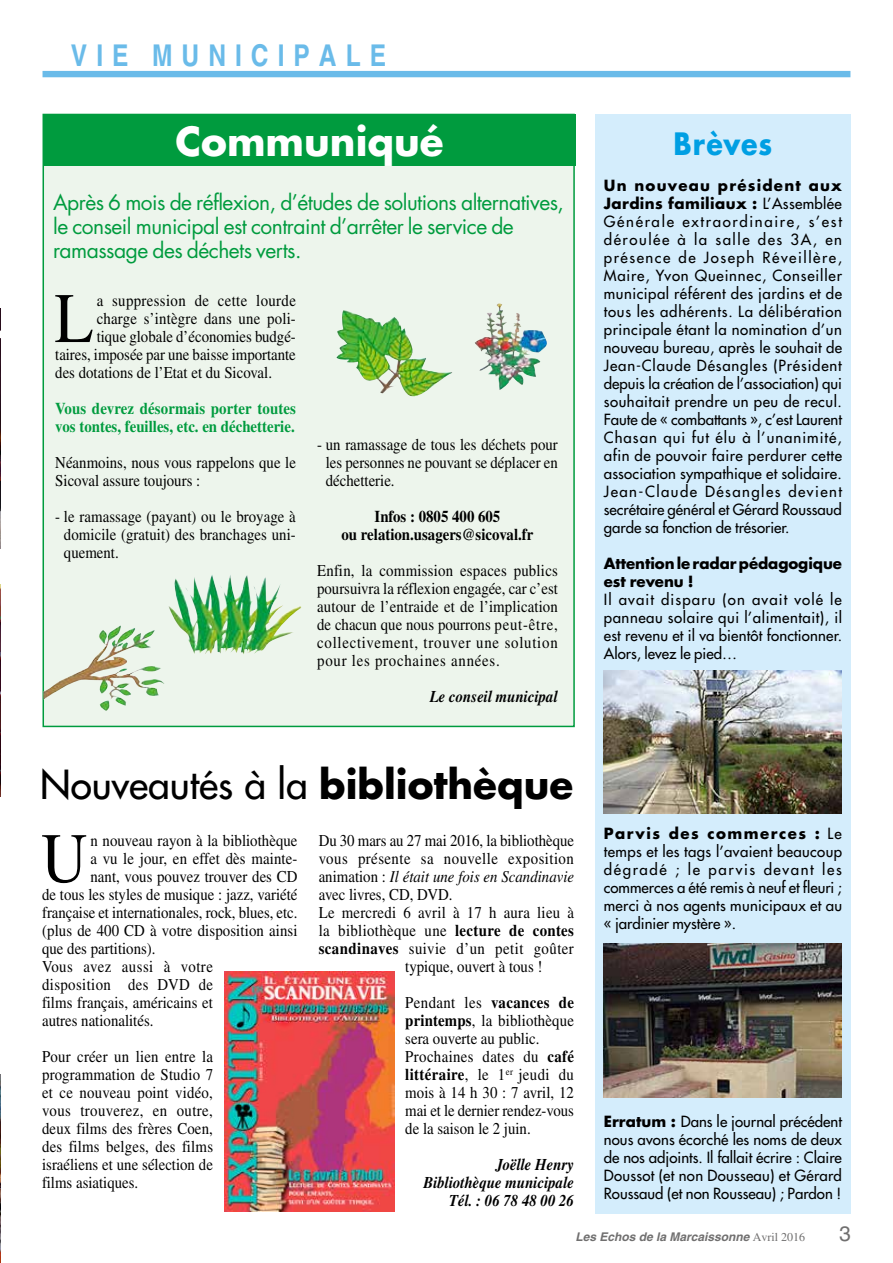
<style>
.page{position:relative;width:893px;height:1263px;background:#fff}
.page>*{position:absolute;margin:0;border:0;box-sizing:border-box;transform-origin:0 0}
.t1{font:70.95px "Times";color:#000;scale:.9 1}
.t2{font:39px "Futura";color:#000}
.t3{font:700 39px "Futura";color:#fff}
.t4{font:700 condensed 30px "Helvetica";letter-spacing:.3em;color:#6abbe9}
.t5{font:700 30px "Futura";letter-spacing:.035em;color:#009fe3;scale:.9 1}
.t6{font:21px/24px "Futura";letter-spacing:-.025em;color:#009b3e}
.t7{font:21px "Helvetica";color:#706f6f}
.t8{font:16.5px/18px "Times";color:#000;text-align:justify;scale:.9 1}
.t9{font:16.5px "Times";letter-spacing:.03em;color:#000;scale:.9 1}
.t10{font:700 16.5px/18px "Times";color:#009b3e;scale:.9 1}
.t11{font:italic 700 16.5px/18px "Times";color:#000;text-align:right;scale:.9 1}
.t12{font:700 16.5px/18px "Times";color:#000;text-align:center;scale:.9 1}
.t13{font:16.5px "Times";letter-spacing:.025em;color:#000;scale:.9 1}
.t14{font:italic 16.5px "Times";color:#000;scale:.9 1}
.t15{font:16.5px "Times";letter-spacing:.02em;color:#000;scale:.9 1}
.t16{font:15px/18px "Futura";color:#000;text-align:justify}
.t17{font:700 15px/18px "Futura";letter-spacing:-.005em;color:#000}
.t18{font:italic 700 12px "Helvetica";color:#706f6f}
.s1{font-weight:700}
.s2{font-style:normal}
.s3{font-family:"Times";font-weight:400;font-style:normal}
</style>
<div class="page">
<div style="left:43px;top:114px;width:532px;height:613px;background:#edf5ec;border:2px solid #009b3e"></div>
<div style="left:44px;top:115px;width:531px;height:51px;background:#009b3e"></div>
<div style="left:43px;top:71px;width:807px;height:6px;background:#6abbe9"></div>
<img style="left:0;top:308px;width:1px;height:240px">
<img style="left:0;top:584px;width:1px;height:212px">
<img style="left:0;top:1074px;width:1px;height:189px">
<div style="left:595px;top:114px;width:255px;height:1100px;background:#d4edfc"></div>
<img style="left:604px;top:944px;width:238px;height:154px">
<img style="left:604px;top:670px;width:238px;height:143px">
<img style="left:224px;top:971px;width:170px;height:240px">
<img style="left:168px;top:575px;width:133px;height:79px">
<img style="left:43px;top:626px;width:119px;height:80px">
<img style="left:336px;top:310px;width:116px;height:87px">
<img style="left:475px;top:303px;width:72px;height:87px">
<h3 class="t4" style="left:71px;top:37px;width:317px">VIE MUNICIPALE</h3>
<h2 class="t3" style="left:176px;top:115px;width:270px">Communiqué</h2>
<p class="t6" style="left:53px;top:190px;width:512px">Après 6 mois de réflexion, d’études de solutions alternatives, le conseil municipal est contraint d’arrêter le service de ramassage des déchets verts.</p>
<h1 class="t1" style="left:55px;top:278px;width:45px">L</h1>
<p class="t13" style="left:97px;top:291px;width:223px">a suppression de cette lourde</p>
<p class="t8" style="left:97px;top:309px;width:223px">charge s’intègre dans une poli-</p>
<p class="t8" style="left:97px;top:327px;width:223px">tique globale d’économies budgé-</p>
<p class="t8" style="left:55px;top:345px;width:269px">taires, imposée par une baisse importante</p>
<p class="t8" style="left:55px;top:363px;width:242px">des dotations de l’Etat et du Sicoval.</p>
<p class="t10" style="left:55px;top:399px;width:269px">Vous devrez désormais porter toutes vos tontes, feuilles, etc. en déchetterie.</p>
<p class="t8" style="left:55px;top:453px;width:269px">Néanmoins, nous vous rappelons que le<br>Sicoval assure toujours :</p>
<p class="t8" style="left:64px;top:507px;width:259px;text-indent:-9px">- le ramassage (payant) ou le broyage à domicile (gratuit) des branchages uni&shy;quement.</p>
<p class="t8" style="left:326px;top:435px;width:259px;text-indent:-9px">- un ramassage de tous les déchets pour les personnes ne pouvant se déplacer en déchetterie.</p>
<p class="t12" style="left:342px;top:507px;width:215px">Infos : 0805 400 605<br>ou relation.usagers@sicoval.fr</p>
<p class="t8" style="left:317px;top:561px;width:269px">Enfin, la commission espaces publics poursuivra la réflexion engagée, car c’est autour de l’entraide et de l’implication de chacun que nous pourrons peut-être, collectivement, trouver une solution pour les prochaines années.</p>
<p class="t11" style="left:430px;top:687px;width:144px">Le conseil municipal</p>
<h2 class="t2" style="left:40px;top:759px;width:534px">Nouveautés à la <span class="s1">bibliothèque</span></h2>
<h1 class="t1" style="left:41px;top:818px;width:53px">U</h1>
<p class="t8" style="left:90px;top:831px;width:232px">n nouveau rayon à la bibliothèque</p>
<p class="t8" style="left:319px;top:831px;width:285px">Du 30 mars au 27 mai 2016, la bibliothèque</p>
<p class="t9" style="left:319px;top:849px;width:285px">vous présente sa nouvelle exposition</p>
<p class="t14" style="left:319px;top:867px;width:285px"><span class="s2">animation :</span> Il était une fois en Scandinavie</p>
<p class="t8" style="left:319px;top:885px;width:150px">avec livres, CD, DVD.</p>
<p class="t8" style="left:319px;top:903px;width:285px">Le mercredi 6 avril à 17 h aura lieu à</p>
<p class="t15" style="left:319px;top:921px;width:285px">la bibliothèque une <span class="s1">lecture de contes</span></p>
<p class="t9" style="left:319px;top:939px;width:285px"><span class="s1">scandinaves</span> suivie d’un petit goûter</p>
<p class="t8" style="left:405px;top:957px;width:154px">typique, ouvert à tous !</p>
<p class="t8" style="left:405px;top:993px;width:189px;text-align:left">Pendant les <span class="s1">vacances de printemps</span>, la bibliothèque sera ouverte au public.<br>Prochaines dates du <span class="s1">café littéraire</span>, le 1<sup>er</sup> jeudi du mois à 14 h 30 : 7 avril, 12 mai et le dernier rendez-vous de la saison le 2 juin.</p>
<p class="t11" style="left:423px;top:1155px;width:169px">Joëlle Henry<br>Bibliothèque municipale<br>Tél. : 06 78 48 00 26</p>
<p class="t8" style="left:90px;top:849px;width:231px">a vu le jour, en effet dès mainte-</p>
<p class="t8" style="left:90px;top:867px;width:231px">nant, vous pouvez trouver des CD</p>
<p class="t8" style="left:42px;top:885px;width:285px">de tous les styles de musique : jazz, variété</p>
<p class="t8" style="left:42px;top:903px;width:285px">française et internationales, rock, blues, etc.</p>
<p class="t8" style="left:42px;top:921px;width:285px">(plus de 400 CD à votre disposition ainsi</p>
<p class="t8" style="left:42px;top:939px;width:128px">que des partitions).</p>
<p class="t9" style="left:42px;top:957px;width:191px">Vous avez aussi à votre</p>
<p class="t13" style="left:42px;top:975px;width:191px">disposition des DVD de</p>
<p class="t8" style="left:42px;top:993px;width:191px">films français, américains et</p>
<p class="t8" style="left:42px;top:1011px;width:125px">autres nationalités.</p>
<p class="t8" style="left:42px;top:1047px;width:191px">Pour créer un lien entre la programmation de Studio 7 et ce nouveau point vidéo, vous trouverez, en outre, deux films des frères Coen, des films belges, des films israéliens et une sélection de films asiatiques.</p>
<h3 class="t5" style="left:673px;top:124px;width:111px">Brèves</h3>
<p class="t16" style="left:604px;top:176px;width:240px"><span class="s1">Un nouveau président aux Jardins familiaux :</span> L’Assemblée Générale extraordinaire, s’est déroulée à la salle des 3A, en présence de Joseph Réveillère, Maire, Yvon Queinnec, Conseiller municipal référent des jardins et de tous les adhérents. La délibération principale étant la nomination d’un nouveau bureau, après le souhait de Jean-Claude Désangles (Président depuis la création de l’association) qui souhaitait prendre un peu de recul.<br>Faute de « combattants », c’est Laurent Chasan qui fut élu à l’unanimité, afin de pouvoir faire perdurer cette association sympathique et solidaire.<br>Jean-Claude Désangles devient secrétaire général et Gérard Roussaud garde sa fonction de trésorier.</p>
<p class="t17" style="left:604px;top:554px;width:240px">Attention le radar pédagogique est revenu !</p>
<p class="t16" style="left:604px;top:590px;width:240px">Il avait disparu (on avait volé le panneau solaire qui l’alimentait), il est revenu et il va bientôt fonctionner.<br>Alors, levez le pied…</p>
<p class="t16" style="left:604px;top:824px;width:240px"><span class="s1">Parvis des commerces :</span> Le temps et les tags l’avaient beaucoup dégradé ; le parvis devant les commerces a été remis à neuf et fleuri ; merci à nos agents municipaux et au « jardinier mystère ».</p>
<p class="t16" style="left:604px;top:1112px;width:240px"><span class="s1">Erratum :</span> Dans le journal précédent nous avons écorché les noms de deux de nos adjoints. Il fallait écrire : Claire Doussot (et non Dousseau) et Gérard Roussaud (et non Rousseau) ; Pardon !</p>
<p class="t18" style="left:575px;top:1229px;width:231px">Les Echos de la Marcaissonne <span class="s3">Avril 2016</span></p>
<p class="t7" style="left:839px;top:1221px;width:13px">3</p>
</div>
